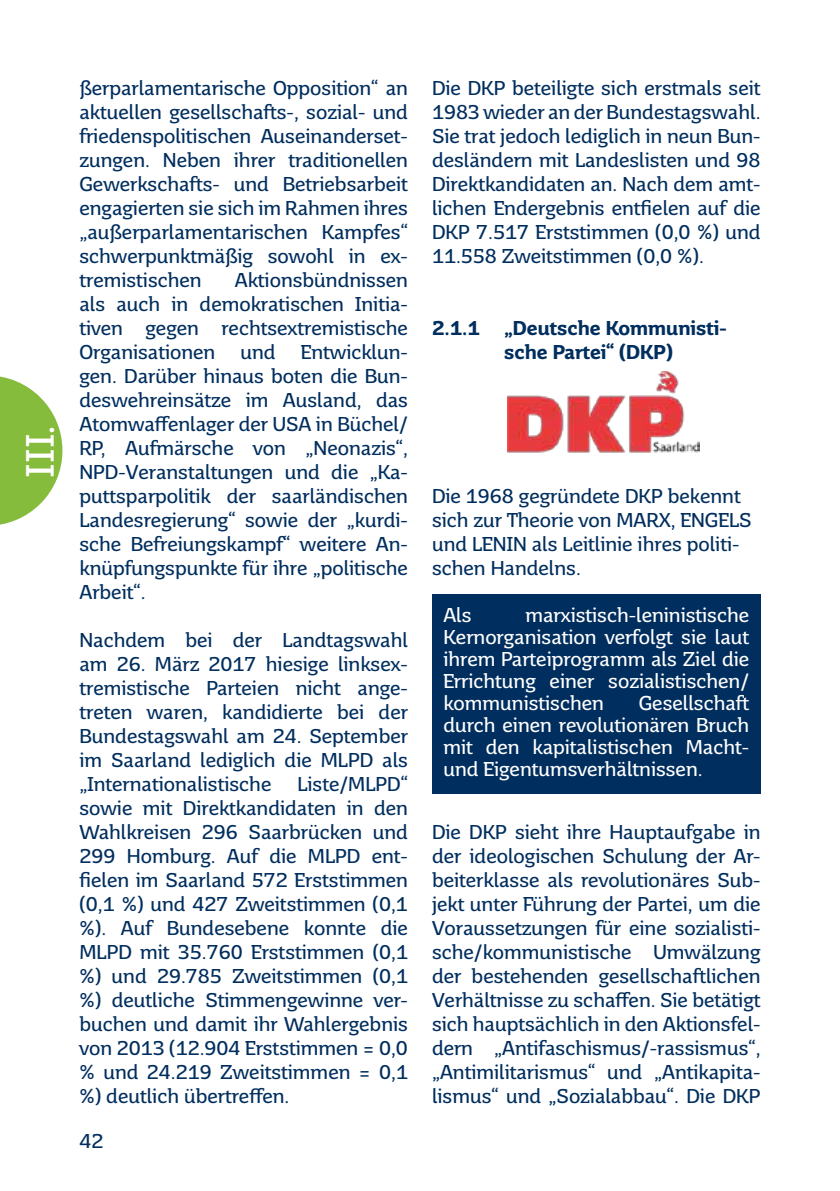
<style>
.page{position:relative;width:840px;height:1191px;background:#fff}
.page>*{position:absolute;margin:0;border:0;box-sizing:border-box;transform-origin:0 0}
.t1{font:39.4px "Saar Pro Headline";color:#fff}
.t2{font:20px/24px "Saar Pro";color:#002e5e;text-align:justify}
.t3{font:20px/22px "Saar Pro";color:#fff;text-align:justify}
.t4{font:700 20px/24px "Saar Pro";color:#002e5e}
</style>
<div class="page">
<img style="left:507px;top:371px;width:192px;height:82px">
<div style="left:432px;top:594px;width:328px;height:199px;background:#002e5e"></div>
<svg style="left:0;top:376px;width:62px;height:149px"></svg>
<h1 class="t1" style="left:17px;top:477px;width:53px;rotate:-90deg">III.</h1>
<p class="t2" style="left:79px;top:76px;width:330px">ßerparlamentarische Opposition“ an aktuellen gesellschafts-, sozial- und friedenspolitischen Auseinanderset&shy;zungen. Neben ihrer traditionellen Gewerkschafts- und Betriebsarbeit engagierten sie sich im Rahmen ihres „außerparlamentarischen Kampfes“ schwerpunktmäßig sowohl in ex&shy;tremistischen</p>
<p class="t2" style="left:79px;top:268px;width:330px;text-indent:155px">Aktionsbündnissen als auch in demokratischen Initia&shy;tiven gegen rechtsextremistische Organisationen</p>
<p class="t2" style="left:79px;top:340px;width:330px;text-indent:221px">Entwicklun&shy;gen. Darüber hinaus boten die Bun&shy;deswehreinsätze im Ausland, das Atomwaffenlager der USA in Büchel/ RP, Aufmärsche von „Neonazis“, NPD-Veranstaltungen und die „Ka&shy;puttsparpolitik der saarländischen Landesregierung“ sowie der „kurdi&shy;sche Befreiungskampf“ weitere An&shy;knüpfungspunkte für ihre „politische Arbeit“.</p>
<p class="t2" style="left:79px;top:628px;width:330px">Nachdem bei der Landtagswahl am 26. März 2017 hiesige linksex&shy;tremistische Parteien nicht ange&shy;treten waren, kandidierte bei der Bundestagswahl am 24. September im Saarland lediglich die MLPD als „Internationalistische</p>
<p class="t2" style="left:240px;top:340px;width:37px">und</p>
<p class="t2" style="left:79px;top:772px;width:330px;text-indent:218px">Liste/MLPD“ sowie mit Direktkandidaten in den Wahlkreisen 296 Saarbrücken und 299 Homburg. Auf die MLPD ent&shy;fielen im Saarland 572 Erststimmen (0,1 %) und 427 Zweitstimmen (0,1 %). Auf Bundesebene konnte die MLPD mit 35.760 Erststimmen (0,1 %) und 29.785 Zweitstimmen (0,1 %) deutliche Stimmengewinne ver&shy;buchen und damit ihr Wahlergebnis von 2013 (12.904 Erststimmen = 0,0 % und 24.219 Zweitstimmen = 0,1 %) deutlich übertreffen.</p>
<p class="t2" style="left:79px;top:1128px;width:25px">42</p>
<p class="t2" style="left:432px;top:76px;width:330px">Die DKP beteiligte sich erstmals seit 1983 wieder an der Bundestagswahl.<br>Sie trat jedoch lediglich in neun Bun&shy;desländern mit Landeslisten und 98<br>Direktkandidaten an. Nach dem amt&shy;lichen Endergebnis entfielen auf die DKP 7.517 Erststimmen (0,0 %) und 11.558 Zweitstimmen (0,0 %).</p>
<p class="t4" style="left:504px;top:316px;width:224px;text-indent:-72px">2.1.1 „Deutsche Kommunisti&shy;sche Partei“ (DKP)</p>
<p class="t2" style="left:432px;top:484px;width:321px;text-align:left">Die 1968 gegründete DKP bekennt sich zur Theorie von MARX, ENGELS und LENIN als Leitlinie ihres politi&shy;schen Handelns.</p>
<p class="t3" style="left:443px;top:604px;width:30px">Als</p>
<p class="t3" style="left:443px;top:604px;width:307px;text-indent:82px">marxistisch-leninistische Kernorganisation verfolgt sie laut ihrem Parteiprogramm als Ziel die Errichtung einer sozialistischen/ kommunistischen</p>
<p class="t3" style="left:443px;top:692px;width:307px;text-indent:195px">Gesellschaft durch einen revolutionären Bruch mit den kapitalistischen Macht&shy;und Eigentumsverhältnissen.</p>
<p class="t2" style="left:432px;top:820px;width:330px">Die DKP sieht ihre Hauptaufgabe in der ideologischen Schulung der Ar&shy;beiterklasse als revolutionäres Sub&shy;jekt unter Führung der Partei, um die Voraussetzungen für eine sozialisti&shy;sche/kommunistische Umwälzung der bestehenden gesellschaftlichen Verhältnisse zu schaffen. Sie betätigt sich hauptsächlich in den Aktionsfel&shy;dern „Antifaschismus/-rassismus“, „Antimilitarismus“ und „Antikapita&shy;lismus“ und „Sozialabbau“. Die DKP</p>
</div>
